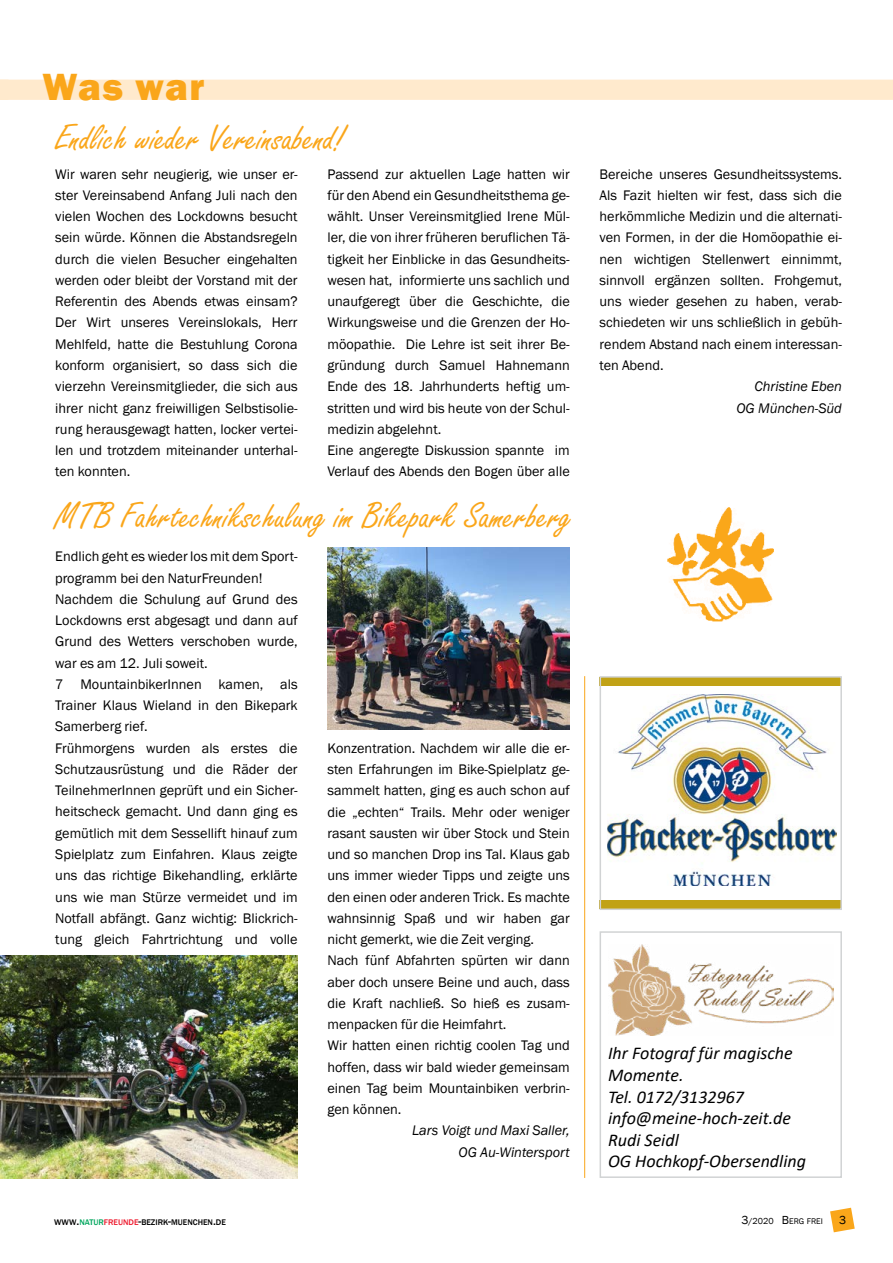
<style>
.page{position:relative;width:893px;height:1263px;background:#fff}
.page>*{position:absolute;margin:0;border:0;box-sizing:border-box;transform-origin:0 0}
.t1{font:39px "Freestyle Script";color:#faa61a}
.t2{font:800 39px "Franklin Gothic";letter-spacing:.035em;color:#faa61a}
.t3{font:italic 18px/21.6px "Calibri";color:#000}
.t4{font:14.25px/21.3px "Franklin Gothic";color:#000}
.t5{font:italic 14.25px/21.3px "Franklin Gothic";color:#000;text-align:right}
.t6{font:12px "Franklin Gothic";color:#000}
.t7{font:500 8.4px "Franklin Gothic";color:#000}
.t8{font:8.4px "Franklin Gothic";color:#000}
.s1{font-size:12px}
.s2{color:#00a65d}
.s3{color:#ed1b2f}
.s4{font-size:9px}
</style>
<div class="page">
<svg style="left:830px;top:1208px;width:25px;height:24px"></svg>
<div style="left:0;top:80px;width:893px;height:20px;background:#ffeacd"></div>
<img style="left:0;top:955px;width:298px;height:223px">
<img style="left:327px;top:547px;width:243px;height:182px">
<hr style="left:584px;top:676px;width:1px;height:502px;background:#faa61a">
<div style="left:600px;top:931px;width:242px;height:247px;border:2px solid #d1d3d4"></div>
<img style="left:608px;top:944px;width:225px;height:92px">
<div style="left:600px;top:677px;width:242px;height:8px;background:#c1a216"></div>
<img style="left:608px;top:694px;width:229px;height:192px">
<div style="left:600px;top:900px;width:242px;height:9px;background:#c1a216"></div>
<div style="left:600px;top:676px;width:242px;height:234px;border:2px solid #d1d3d4"></div>
<img style="left:667px;top:507px;width:107px;height:115px">
<h1 class="t2" style="left:43px;top:64px;width:163px">Was war</h1>
<h1 class="t1" style="left:55px;top:117px;width:291px">Endlich wieder Vereinsabend!</h1>
<p class="t4" style="left:55px;top:163px;width:244px;text-align:justify">Wir waren sehr neugierig, wie unser er&shy;ster Vereinsabend Anfang Juli nach den vielen Wochen des Lockdowns besucht sein würde. Können die Abstandsregeln durch die vielen Besucher eingehalten werden oder bleibt der Vorstand mit der Referentin des Abends etwas einsam?<br>Der Wirt unseres Vereinslokals, Herr Mehlfeld, hatte die Bestuhlung Corona konform organisiert, so dass sich die vierzehn Vereinsmitglieder, die sich aus ihrer nicht ganz freiwilligen Selbstisolie&shy;rung herausgewagt hatten, locker vertei&shy;len und trotzdem miteinander unterhal&shy;ten konnten.</p>
<p class="t4" style="left:327px;top:163px;width:244px">Passend zur aktuellen Lage hatten wir für den Abend ein Gesundheitsthema ge&shy;wählt. Unser Vereinsmitglied Irene Mül&shy;ler, die von ihrer früheren beruflichen Tä&shy;tigkeit her Einblicke in das Gesundheits&shy;wesen hat, informierte uns sachlich und unaufgeregt über die Geschichte, die Wirkungsweise und die Grenzen der Ho&shy;möopathie. Die Lehre ist seit ihrer Be&shy;gründung durch Samuel Hahnemann Ende des 18. Jahrhunderts heftig um&shy;stritten und wird bis heute von der Schul&shy;medizin abgelehnt.<br>Eine angeregte Diskussion spannte im Verlauf des Abends den Bogen über alle</p>
<p class="t4" style="left:600px;top:163px;width:244px;text-align:justify">Bereiche unseres Gesundheitssystems.<br>Als Fazit hielten wir fest, dass sich die herkömmliche Medizin und die alternati&shy;ven Formen, in der die Homöopathie ei&shy;nen wichtigen Stellenwert einnimmt, sinnvoll ergänzen sollten. Frohgemut, uns wieder gesehen zu haben, verab&shy;schiedeten wir uns schließlich in gebüh&shy;rendem Abstand nach einem interessan&shy;ten Abend.</p>
<p class="t5" style="left:736px;top:376px;width:107px">Christine Eben<br>OG München-Süd</p>
<h1 class="t1" style="left:55px;top:495px;width:518px">MTB Fahrtechnikschulung im Bikepark Samerberg</h1>
<p class="t4" style="left:55px;top:546px;width:244px">Endlich geht es wieder los mit dem Sport&shy;programm bei den NaturFreunden!<br>Nachdem die Schulung auf Grund des Lockdowns erst abgesagt und dann auf Grund des Wetters verschoben wurde, war es am 12. Juli soweit.<br>7 MountainbikerInnen kamen, als Trainer Klaus Wieland in den Bikepark Samerberg rief.<br>Frühmorgens wurden als erstes die Schutzausrüstung und die Räder der TeilnehmerInnen geprüft und ein Sicher&shy;heitscheck gemacht. Und dann ging es gemütlich mit dem Sessellift hinauf zum Spielplatz zum Einfahren. Klaus zeigte uns das richtige Bikehandling, erklärte uns wie man Stürze vermeidet und im Notfall abfängt. Ganz wichtig: Blickrich&shy;tung gleich Fahrtrichtung und volle</p>
<p class="t4" style="left:327px;top:737px;width:244px">Konzentration. Nachdem wir alle die er&shy;sten Erfahrungen im Bike-Spielplatz ge&shy;sammelt hatten, ging es auch schon auf die „echten“ Trails. Mehr oder weniger rasant sausten wir über Stock und Stein und so manchen Drop ins Tal. Klaus gab uns immer wieder Tipps und zeigte uns den einen oder anderen Trick. Es machte wahnsinnig Spaß und wir haben gar nicht gemerkt, wie die Zeit verging.<br>Nach fünf Abfahrten spürten wir dann aber doch unsere Beine und auch, dass die Kraft nachließ. So hieß es zusam&shy;menpacken für die Heimfahrt.<br>Wir hatten einen richtig coolen Tag und hoffen, dass wir bald wieder gemeinsam einen Tag beim Mountainbiken verbrin&shy;gen können.</p>
<p class="t5" style="left:412px;top:1120px;width:159px">Lars Voigt und Maxi Saller,<br>OG Au-Wintersport</p>
<p class="t3" style="left:608px;top:1044px;width:199px">Ihr Fotograf für magische<br>Momente.<br>Tel. 0172/3132967 info@meine-hoch-zeit.de<br>Rudi Seidl<br>OG Hochkopf-Obersendling</p>
<p class="t7" style="left:54px;top:1217px;width:173px">WWW<span class="s1">.</span><span class="s2">NATUR</span><span class="s3">FREUNDE</span><span class="s1">-</span>BEZIRK<span class="s1">-</span>MUENCHEN<span class="s1">.</span>DE</p>
<p class="t8" style="left:741px;top:1216px;width:83px"><span class="s1">3</span><span class="s4">/2020</span> <span class="s1">B</span>ERG FREI</p>
<p class="t6" style="left:839px;top:1213px;width:9px">3</p>
</div>
